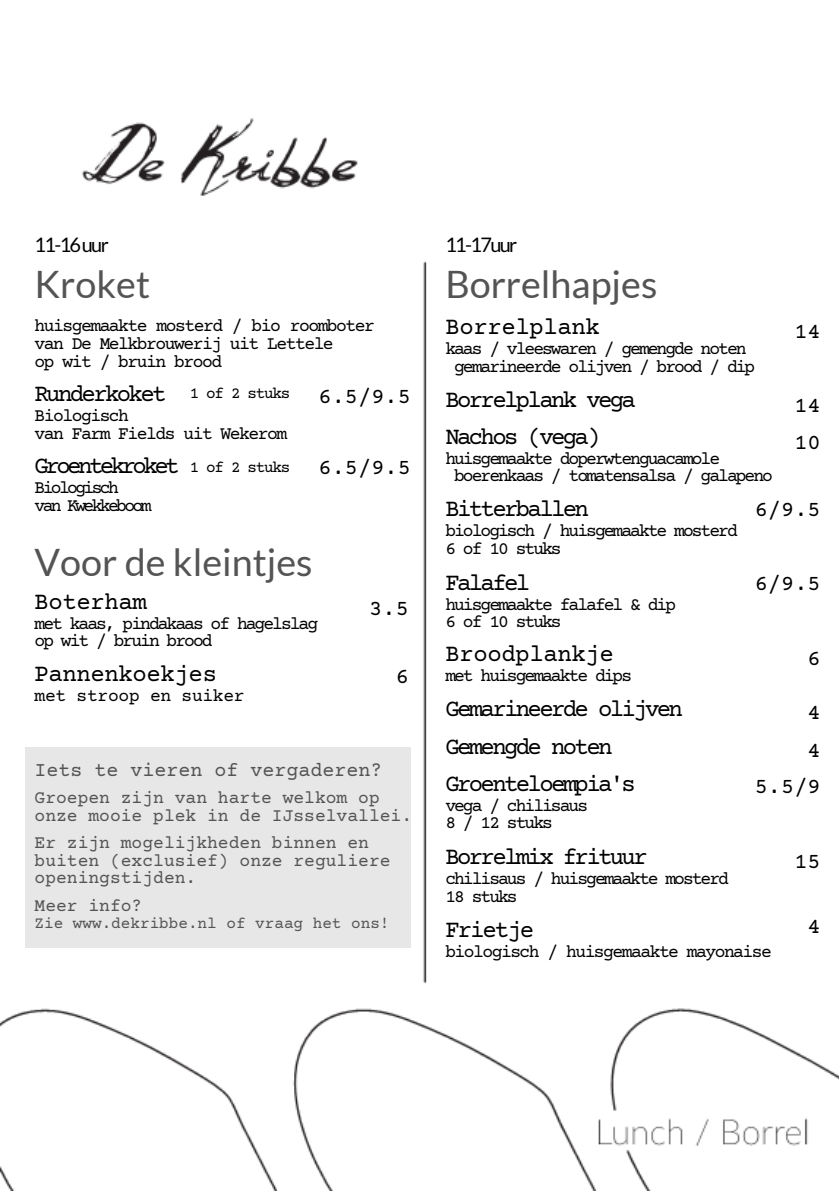
<style>
.page{position:relative;width:839px;height:1191px;background:#fff}
.page>*{position:absolute;margin:0;border:0;box-sizing:border-box;transform-origin:0 0}
.t1{font:37.8px "Lato";color:#545454}
.t2{font:24px/37.4px "Courier Prime";letter-spacing:-.11em;color:#000}
.t3{font:24px "Courier Prime";letter-spacing:-.015em;color:#000}
.t4{font:24px "Courier Prime";letter-spacing:-.145em;color:#000}
.t5{font:24px "Courier Prime";letter-spacing:-.085em;color:#000}
.t6{font:22px/37.6px "Courier Prime";color:#000}
.t7{font:20px "Courier Prime";color:#545454}
.t8{font:20px "Lato";letter-spacing:-.085em;color:#000}
.t9{font:18px/17.6px "Courier Prime";letter-spacing:-.11em;color:#000}
.t10{font:18px/17.6px "Courier Prime";color:#545454}
.t11{font:18px/18px "Courier Prime";letter-spacing:-.08em;color:#000}
.t12{font:18px "Courier Prime";letter-spacing:-.085em;color:#000}
.t13{font:18px/18px "Courier Prime";letter-spacing:-.145em;color:#000}
.t14{font:18px "Courier Prime";letter-spacing:-.015em;color:#000}
.t15{font:16px "Courier Prime";color:#545454}
.t16{font:16px "Courier Prime";letter-spacing:-.08em;color:#000}
</style>
<div class="page">
<img style="left:0;top:118px;width:838px;height:1073px">
<div style="left:25px;top:747px;width:386px;height:200px;background:#e8e7e7"></div>
<p class="t8" style="left:35px;top:232px;width:76px">11-16uur</p>
<p class="t8" style="left:445px;top:232px;width:73px">11-17uur</p>
<h1 class="t1" style="left:35px;top:261px;width:117px">Kroket</h1>
<p class="t11" style="left:35px;top:318px;width:342px">huisgemaakte mosterd / bio roomboter van De Melkbrouwerij uit Lettele<br>op wit / bruin brood</p>
<h2 class="t2" style="left:35px;top:377px;width:133px">Runderkoket</h2>
<p class="t11" style="left:35px;top:408px;width:254px">Biologisch<br>van Farm Fields uit Wekerom</p>
<h2 class="t4" style="left:35px;top:454px;width:147px">Groentekroket</h2>
<p class="t13" style="left:35px;top:480px;width:118px">Biologisch<br>van Kwekkeboom</p>
<p class="t16" style="left:190px;top:386px;width:102px">1 of 2 stuks</p>
<p class="t6" style="left:318px;top:380px;width:94px">6.5/9.5</p>
<p class="t6" style="left:318px;top:451px;width:94px">6.5/9.5</p>
<p class="t16" style="left:190px;top:459px;width:102px">1 of 2 stuks</p>
<h1 class="t1" style="left:35px;top:538px;width:279px">Voor de kleintjes</h1>
<h2 class="t3" style="left:35px;top:590px;width:114px">Boterham</h2>
<p class="t9" style="left:35px;top:616px;width:285px">met kaas, pindakaas of hagelslag op wit / bruin brood</p>
<h2 class="t3" style="left:35px;top:662px;width:184px">Pannenkoekjes</h2>
<p class="t14" style="left:35px;top:687px;width:212px">met stroop en suiker</p>
<p class="t6" style="left:369px;top:591px;width:41px">3.5</p>
<p class="t6" style="left:395px;top:660px;width:15px">6</p>
<p class="t7" style="left:35px;top:760px;width:349px">Iets te vieren of vergaderen?</p>
<p class="t10" style="left:35px;top:791px;width:379px">Groepen zijn van harte welkom op onze mooie plek in de IJsselvallei.</p>
<p class="t10" style="left:35px;top:836px;width:357px">Er zijn mogelijkheden binnen en buiten (exclusief) onze reguliere openingstijden.</p>
<p class="t10" style="left:35px;top:898px;width:109px">Meer info?</p>
<p class="t15" style="left:35px;top:915px;width:356px">Zie www.dekribbe.nl of vraag het ons!</p>
<h1 class="t1" style="left:445px;top:261px;width:213px">Borrelhapjes</h1>
<h2 class="t3" style="left:445px;top:316px;width:156px">Borrelplank</h2>
<p class="t9" style="left:445px;top:341px;width:311px;text-align:center">kaas / vleeswaren / gemengde noten gemarineerde olijven / brood / dip</p>
<h2 class="t2" style="left:445px;top:383px;width:192px">Borrelplank vega<br>Nachos (vega)</h2>
<p class="t9" style="left:454px;top:451px;width:320px;text-indent:-9px">huisgemaakte doperwtenguacamole boerenkaas / tomatensalsa / galapeno</p>
<h2 class="t2" style="left:445px;top:492px;width:145px">Bitterballen</h2>
<p class="t9" style="left:445px;top:523px;width:294px">biologisch / huisgemaakte mosterd<br>6 of 10 stuks</p>
<h2 class="t2" style="left:445px;top:566px;width:86px">Falafel</h2>
<p class="t9" style="left:445px;top:597px;width:232px">huisgemaakte falafel &amp; dip<br>6 of 10 stuks</p>
<p class="t6" style="left:794px;top:314px;width:28px">14</p>
<p class="t6" style="left:794px;top:388px;width:28px">14<br>10</p>
<p class="t6" style="left:754px;top:493px;width:67px">6/9.5</p>
<p class="t6" style="left:754px;top:566px;width:67px">6/9.5</p>
<h2 class="t3" style="left:445px;top:643px;width:170px">Broodplankje</h2>
<p class="t9" style="left:445px;top:668px;width:188px">met huisgemaakte dips</p>
<h2 class="t2" style="left:445px;top:692px;width:239px">Gemarineerde olijven<br>Gemengde noten<br>Groenteloempia's</h2>
<p class="t9" style="left:445px;top:798px;width:144px">vega / chilisaus<br>8 / 12 stuks</p>
<h2 class="t2" style="left:445px;top:840px;width:204px">Borrelmix frituur</h2>
<p class="t9" style="left:445px;top:871px;width:285px">chilisaus / huisgemaakte mosterd<br>18 stuks</p>
<h2 class="t5" style="left:445px;top:918px;width:90px">Frietje</h2>
<p class="t12" style="left:445px;top:943px;width:328px">biologisch / huisgemaakte mayonaise</p>
<p class="t6" style="left:807px;top:641px;width:15px">6</p>
<p class="t6" style="left:807px;top:694px;width:15px;line-height:38.6px">4<br>4</p>
<p class="t6" style="left:754px;top:769px;width:67px">5.5/9</p>
<p class="t6" style="left:794px;top:844px;width:28px">15</p>
<p class="t6" style="left:807px;top:910px;width:15px">4</p>
</div>
